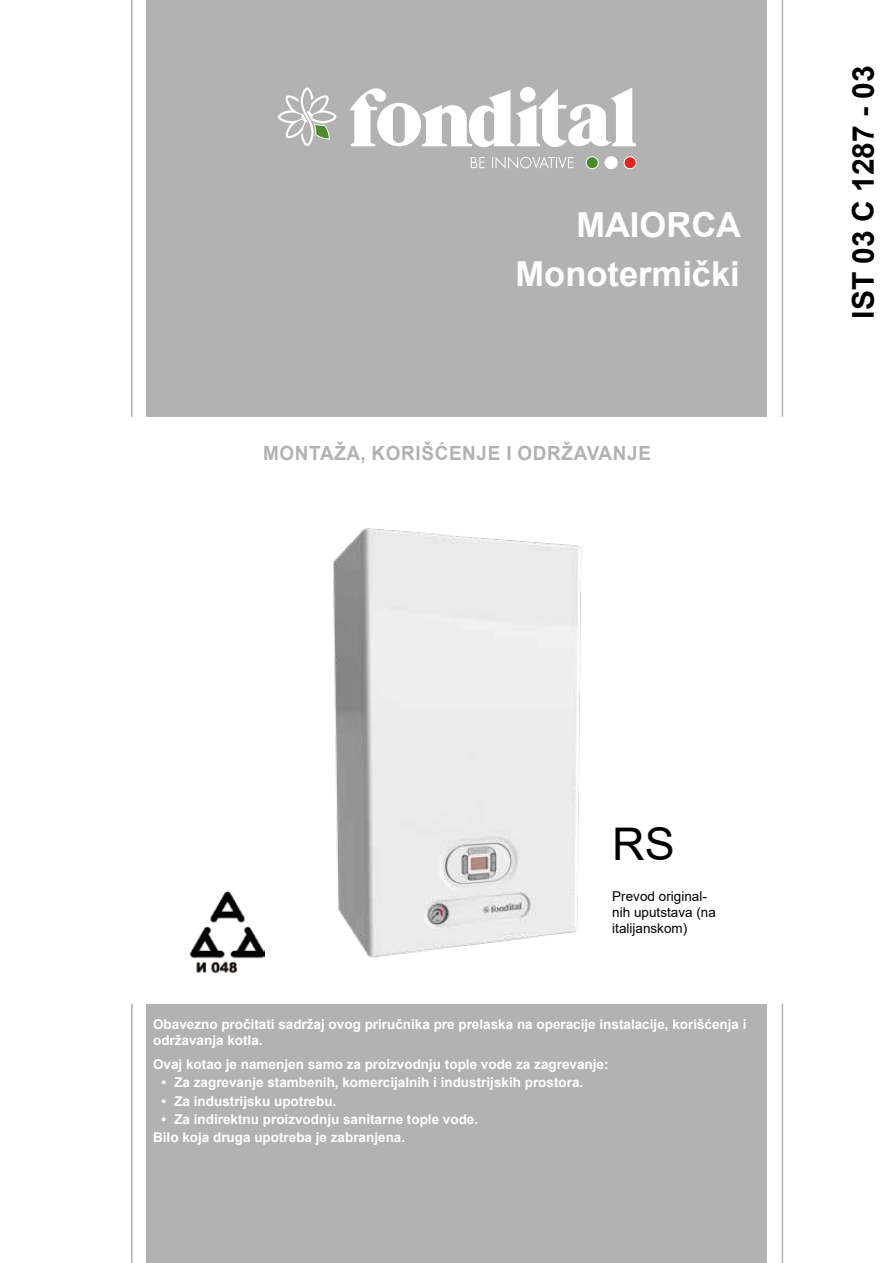
<style>
.page{position:relative;width:893px;height:1263px;background:#fff}
.page>*{position:absolute;margin:0;border:0;box-sizing:border-box;transform-origin:0 0}
.t1{font:45px "Arial";color:#000}
.t2{font:700 34.5px/48.6px "Arial";color:#fff;text-align:right}
.t3{font:700 30px "Arial";color:#000}
.t4{font:700 19.5px "Arial";letter-spacing:.035em;color:#b3b2b2}
.t5{font:700 13.5px/16.2px "Arial";color:#fff}
.t6{font:13.5px/16.2px "Arial";color:#000}
</style>
<div class="page">
<div style="left:146px;top:0;width:620px;height:417px;background:#b3b2b2"></div>
<hr style="left:131px;top:0;width:2px;height:417px;background:#b3b2b2">
<hr style="left:782px;top:0;width:1px;height:417px;background:#b3b2b2">
<div style="left:146px;top:1003px;width:620px;height:260px;background:#b3b2b2"></div>
<hr style="left:131px;top:1003px;width:2px;height:260px;background:#b3b2b2">
<hr style="left:782px;top:1003px;width:1px;height:260px;background:#b3b2b2">
<svg style="left:471px;top:157px;width:14px;height:11px"></svg>
<svg style="left:492px;top:157px;width:81px;height:12px"></svg>
<div style="left:586px;top:157px;width:12px;height:12px;background:#4a8b2c;border-radius:50%"></div>
<div style="left:586px;top:156px;width:12px;height:13px;border:1px solid #fff;border-radius:50%"></div>
<div style="left:605px;top:157px;width:12px;height:12px;background:#fff;border-radius:50%"></div>
<div style="left:605px;top:156px;width:12px;height:13px;border:1px solid #fff;border-radius:50%"></div>
<div style="left:624px;top:157px;width:12px;height:12px;background:#e1251b;border-radius:50%"></div>
<div style="left:624px;top:156px;width:12px;height:13px;border:1px solid #fff;border-radius:50%"></div>
<svg style="left:350px;top:88px;width:286px;height:59px"></svg>
<svg style="left:278px;top:88px;width:58px;height:58px"></svg>
<img style="left:190px;top:891px;width:75px;height:82px">
<img style="left:333px;top:528px;width:249px;height:430px">
<h2 class="t2" style="left:516px;top:201px;width:227px">MAIORCA<br>Monotermički</h2>
<h3 class="t4" style="left:263px;top:439px;width:389px">MONTAŽA, KORIŠĆENJE I ODRŽAVANJE</h3>
<h3 class="t3" style="left:842px;top:319px;width:255px;rotate:-90deg">IST 03 C 1287 - 03</h3>
<h1 class="t1" style="left:612px;top:813px;width:64px">RS</h1>
<p class="t6" style="left:612px;top:888px;width:105px">Prevod original&shy;nih uputstava (na italijanskom)</p>
<p class="t5" style="left:153px;top:1016px;width:595px">Obavezno pročitati sadržaj ovog priručnika pre prelaska na operacije instalacije, korišćenja i održavanja kotla.</p>
<p class="t5" style="left:153px;top:1057px;width:457px">Ovaj kotao je namenjen samo za proizvodnju tople vode za zagrevanje:</p>
<p class="t5" style="left:162px;top:1074px;width:423px">• Za zagrevanje stambenih, komercijalnih i industrijskih prostora.</p>
<p class="t5" style="left:162px;top:1093px;width:176px">• Za industrijsku upotrebu.</p>
<p class="t5" style="left:153px;top:1111px;width:327px;line-height:17.4px;text-indent:9px">• Za indirektnu proizvodnju sanitarne tople vode.<br>Bilo koja druga upotreba je zabranjena.</p>
</div>
